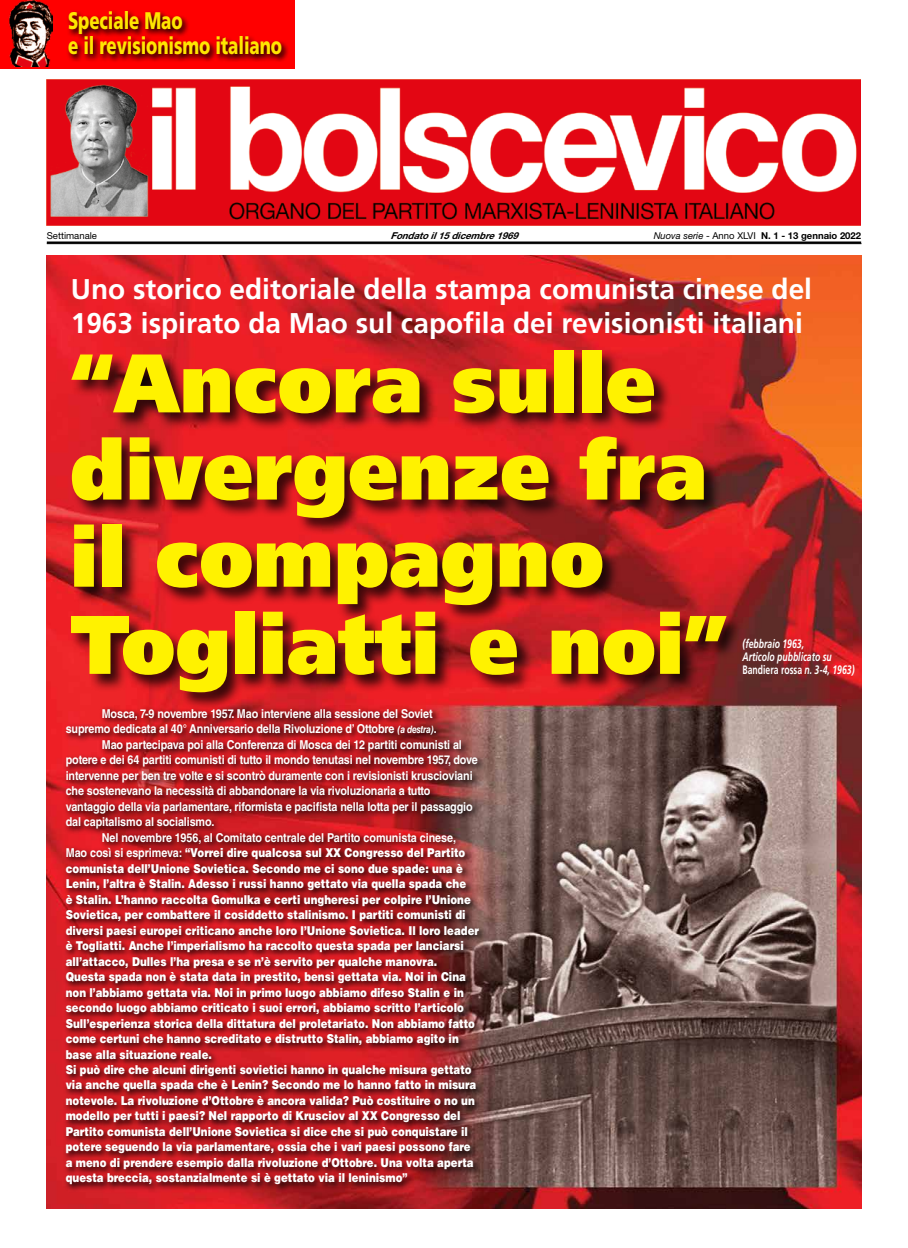
<style>
.page{position:relative;width:908px;height:1248px;background:#fff}
.page>*{position:absolute;margin:0;border:0;box-sizing:border-box;transform-origin:0 0}
.t1{font:900 82.9px/87.1px "Frutiger LT Std";letter-spacing:.005em;color:#fff200;scale:.94 1}
.t2{font:700 28.5px/34.2px "Frutiger LT Std";color:#fff}
.t3{font:900 24px/25px "Frutiger LT Std";letter-spacing:-.005em;color:#ffe600;scale:.7 1}
.t4{font:900 12.2px "Helvetica LT Std";color:#fff;scale:.83 1}
.t5{font:700 12.2px "Helvetica LT Std";letter-spacing:-.01em;color:#fff;scale:.88 1}
.t6{font:italic 700 12.2px/13.2px "Frutiger LT Std";color:#fff;scale:.71 1}
.t7{font:700 9.5px "Helvetica Neue LT Std";color:#000}
.t8{font:italic 700 9.5px "Helvetica Neue LT Std";color:#000}
.t9{font:9.5px "Helvetica Neue LT Std";color:#000}
.s1{font-weight:400;font-style:italic}
.s2{font-weight:400}
.s3{font-style:normal}
.s4{font-style:italic;font-size:10.2px}
.s5{font-weight:700}
</style>
<div class="page">
<hr style="left:47px;top:241px;width:813px;height:2px;background:#000">
<img style="left:46px;top:80px;width:814px;height:146px">
<hr style="left:47px;top:243px;width:814px;height:1px;background:#000">
<img style="left:47px;top:255px;width:813px;height:953px">
<svg style="left:63px;top:705px;width:424px;height:488px;background:#9e1a1f"></svg>
<div style="left:70px;top:349px;width:672px;height:361px;background:#000;opacity:.75"></div>
<div style="left:0;top:0;width:294px;height:68px;background:#f00"></div>
<svg style="left:67px;top:11px;width:221px;height:51px"></svg>
<img style="left:9px;top:1px;width:44px;height:66px">
<h3 class="t3" style="left:68px;top:8px;width:307px">Speciale Mao<br>e il revisionismo italiano</h3>
<p class="t9" style="left:47px;top:230px;width:52px">Settimanale</p>
<p class="t8" style="left:390px;top:229px;width:133px">Fondatoil15dicembre1969</p>
<p class="t7" style="left:653px;top:229px;width:209px"><span class="s1">Nuova serie</span> <span class="s2">- Anno XLVI</span> N. 1 - 13 gennaio 2022</p>
<h2 class="t2" style="left:71px;top:272px;width:742px">Uno storico editoriale della stampa comunista cinese del<br>1963 ispirato da Mao sul capofila dei revisionisti italiani</h2>
<h1 class="t1" style="left:70px;top:339px;width:700px">“Ancora sulle divergenze fra il compagno<br>Togliatti e noi”</h1>
<p class="t6" style="left:742px;top:636px;width:159px">(febbraio 1963,<br>Articolo pubblicato su<br><span class="s3">Bandiera rossa</span> n. 3-4, 1963)</p>
<p class="t5" style="left:102px;top:706px;width:377px">Mosca, 7-9 novembre 1957. Mao interviene alla sessione del Soviet</p>
<p class="t5" style="left:66px;top:721px;width:423px">supremo dedicata al 40° Anniversario della Rivoluzione d’ Ottobre <span class="s4">(a destra)</span>.</p>
<p class="t5" style="left:102px;top:737px;width:410px">Mao partecipava poi alla Conferenza di Mosca dei 12 partiti comunisti al</p>
<p class="t5" style="left:66px;top:752px;width:469px">potere e dei 64 partiti comunisti di tutto il mondo tenutasi nel novembre 1957, dove</p>
<p class="t5" style="left:66px;top:768px;width:464px">intervenne per ben tre volte e si scontrò duramente con i revisionisti kruscioviani</p>
<p class="t5" style="left:66px;top:783px;width:416px">che sostenevano la necessità di abbandonare la via rivoluzionaria a tutto</p>
<p class="t5" style="left:66px;top:798px;width:464px">vantaggio della via parlamentare, riformista e pacifista nella lotta per il passaggio</p>
<p class="t5" style="left:66px;top:814px;width:171px">dal capitalismo al socialismo.</p>
<p class="t5" style="left:102px;top:829px;width:404px">Nel novembre 1956, al Comitato centrale del Partito comunista cinese,</p>
<p class="t4" style="left:66px;top:844px;width:483px"><span class="s5">Mao così si esprimeva:</span> “Vorrei dire qualcosa sul XX Congresso del Partito</p>
<p class="t4" style="left:66px;top:860px;width:479px">comunista dell’Unione Sovietica. Secondo me ci sono due spade: una è</p>
<p class="t4" style="left:66px;top:875px;width:484px">Lenin, l’altra è Stalin. Adesso i russi hanno gettato via quella spada che</p>
<p class="t4" style="left:66px;top:891px;width:489px">è Stalin. L’hanno raccolta Gomulka e certi ungheresi per colpire l’Unione</p>
<p class="t4" style="left:66px;top:906px;width:483px">Sovietica, per combattere il cosiddetto stalinismo. I partiti comunisti di</p>
<p class="t4" style="left:66px;top:922px;width:499px">diversi paesi europei criticano anche loro l’Unione Sovietica. Il loro leader</p>
<p class="t4" style="left:66px;top:937px;width:481px">è Togliatti. Anche l’imperialismo ha raccolto questa spada per lanciarsi</p>
<p class="t4" style="left:66px;top:953px;width:449px">all’attacco, Dulles l’ha presa e se n’è servito per qualche manovra.</p>
<p class="t4" style="left:66px;top:968px;width:483px">Questa spada non è stata data in prestito, bensì gettata via. Noi in Cina</p>
<p class="t4" style="left:66px;top:984px;width:481px">non l’abbiamo gettata via. Noi in primo luogo abbiamo difeso Stalin e in</p>
<p class="t4" style="left:66px;top:999px;width:481px">secondo luogo abbiamo criticato i suoi errori, abbiamo scritto l’articolo</p>
<p class="t4" style="left:66px;top:1015px;width:494px">Sull’esperienza storica della dittatura del proletariato. Non abbiamo fatto</p>
<p class="t4" style="left:66px;top:1030px;width:475px">come certuni che hanno screditato e distrutto Stalin, abbiamo agito in</p>
<p class="t4" style="left:66px;top:1046px;width:177px">base alla situazione reale.</p>
<p class="t4" style="left:66px;top:1061px;width:490px">Si può dire che alcuni dirigenti sovietici hanno in qualche misura gettato</p>
<p class="t4" style="left:66px;top:1076px;width:496px">via anche quella spada che è Lenin? Secondo me lo hanno fatto in misura</p>
<p class="t4" style="left:66px;top:1092px;width:494px">notevole. La rivoluzione d’Ottobre è ancora valida? Può costituire o no un</p>
<p class="t4" style="left:66px;top:1107px;width:477px">modello per tutti i paesi? Nel rapporto di Krusciov al XX Congresso del</p>
<p class="t4" style="left:66px;top:1123px;width:486px">Partito comunista dell’Unione Sovietica si dice che si può conquistare il</p>
<p class="t4" style="left:66px;top:1138px;width:489px">potere seguendo la via parlamentare, ossia che i vari paesi possono fare</p>
<p class="t4" style="left:66px;top:1154px;width:493px">a meno di prendere esempio dalla rivoluzione d’Ottobre. Una volta aperta</p>
<p class="t4" style="left:66px;top:1169px;width:413px">questa breccia, sostanzialmente si è gettato via il leninismo”</p>
</div>
